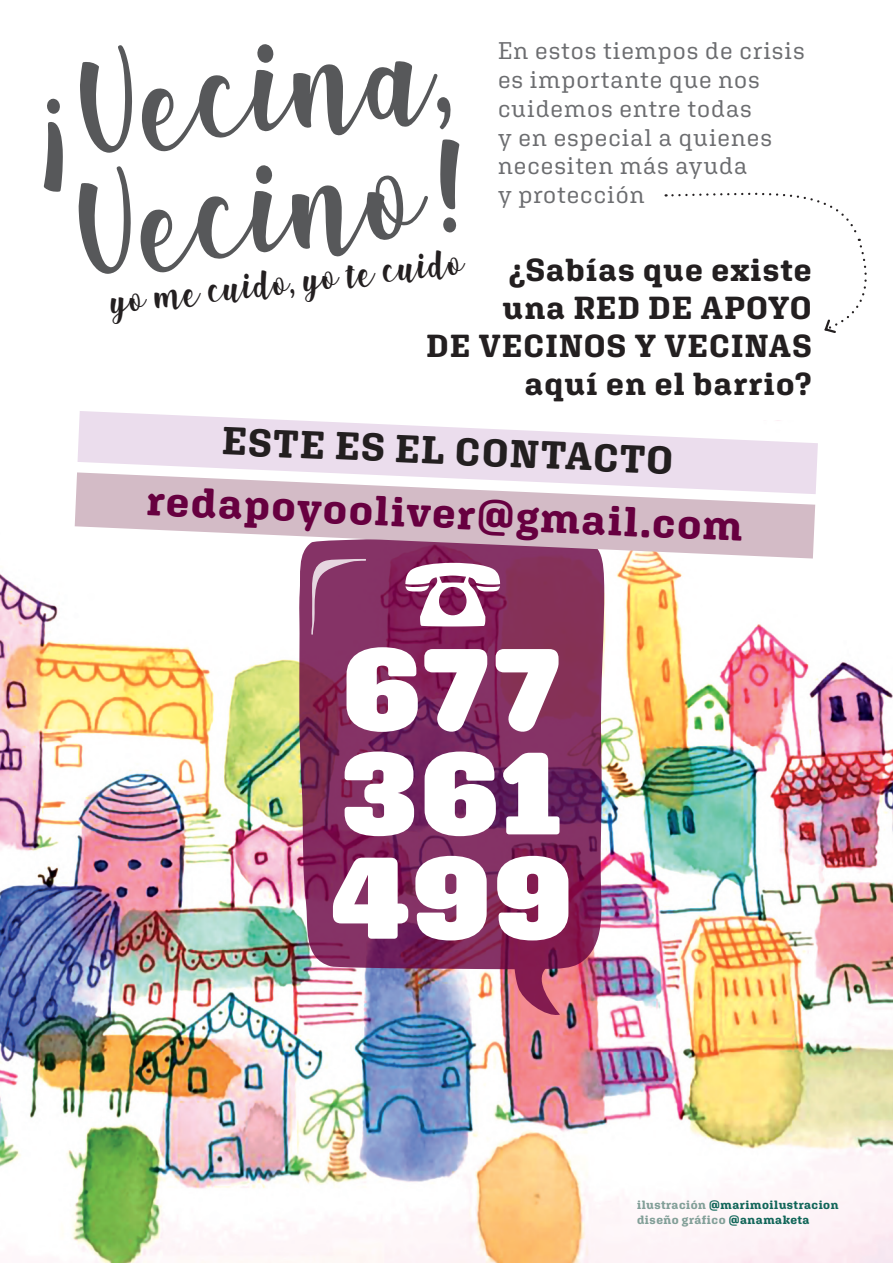
<style>
.page{position:relative;width:893px;height:1263px;background:#fff}
.page>*{position:absolute;margin:0;border:0;box-sizing:border-box;transform-origin:0 0}
.t1{font:123.15px/120.3px "Shink";color:#57585a}
.t2{font:900 119.25px "Aglet Slab";letter-spacing:.035em;color:#fff}
.t3{font:700 41.85px "Aglet Slab";color:#670040}
.t4{font:700 39px "Aglet Slab";color:#231f20}
.t5{font:34.95px "Shink";color:#231f20}
.t6{font:700 31.95px/38.2px "Aglet Slab";letter-spacing:.04em;color:#231f20;text-align:right}
.t7{font:24.15px/29px "Aglet Slab";letter-spacing:.04em;color:#6c6d70}
.t8{font:700 12px "Aglet Slab";letter-spacing:.035em;color:#116659}
.t9{font:700 12px "Aglet Slab";letter-spacing:.04em;color:#829f98}
.s1{color:#829f98}
.s2{color:#116659}
</style>
<div class="page">
<img style="left:0;top:458px;width:893px;height:805px">
<svg style="left:666px;top:192px;width:201px;height:141px"></svg>
<svg style="left:298px;top:558px;width:308px;height:458px;background:#873a67"></svg>
<svg style="left:311px;top:559px;width:55px;height:76px;background:#904574"></svg>
<svg style="left:78px;top:411px;width:740px;height:83px;fill:#ebdded"></svg>
<svg style="left:75px;top:472px;width:740px;height:86px;fill:#d3bbc6"></svg>
<svg style="left:405px;top:562px;width:95px;height:64px;background:#7f1a54"></svg>
<p class="t1" style="left:24px;top:73px;width:426px;rotate:-7deg">¡ Vecina,<br>Vecino !</p>
<p class="t7" style="left:498px;top:36px;width:308px">En estos tiempos de crisis es importante que nos cuidemos entre todas<br>y en especial a quienes necesiten más ayuda<br>y protección</p>
<p class="t5" style="left:109px;top:284px;width:357px;rotate:-7deg">yo me cuido, yo te cuido</p>
<p class="t6" style="left:427px;top:250px;width:387px">¿Sabías que existe<br>una RED DE APOYO<br>DE VECINOS Y VECINAS aquí en el barrio?</p>
<p class="t4" style="left:224px;top:415px;width:453px;rotate:3deg">ESTE ES EL CONTACTO</p>
<p class="t3" style="left:149px;top:473px;width:598px;rotate:3deg">redapoyooliver@gmail.com</p>
<p class="t2" style="left:343px;top:618px;width:219px">677</p>
<p class="t2" style="left:342px;top:723px;width:221px">361</p>
<p class="t2" style="left:332px;top:827px;width:242px">499</p>
<p class="t8" style="left:637px;top:1198px;width:203px"><span class="s1">ilustración</span> @marimoilustracion</p>
<p class="t9" style="left:637px;top:1212px;width:174px">diseño gráfico <span class="s2">@anamaketa</span></p>
</div>
